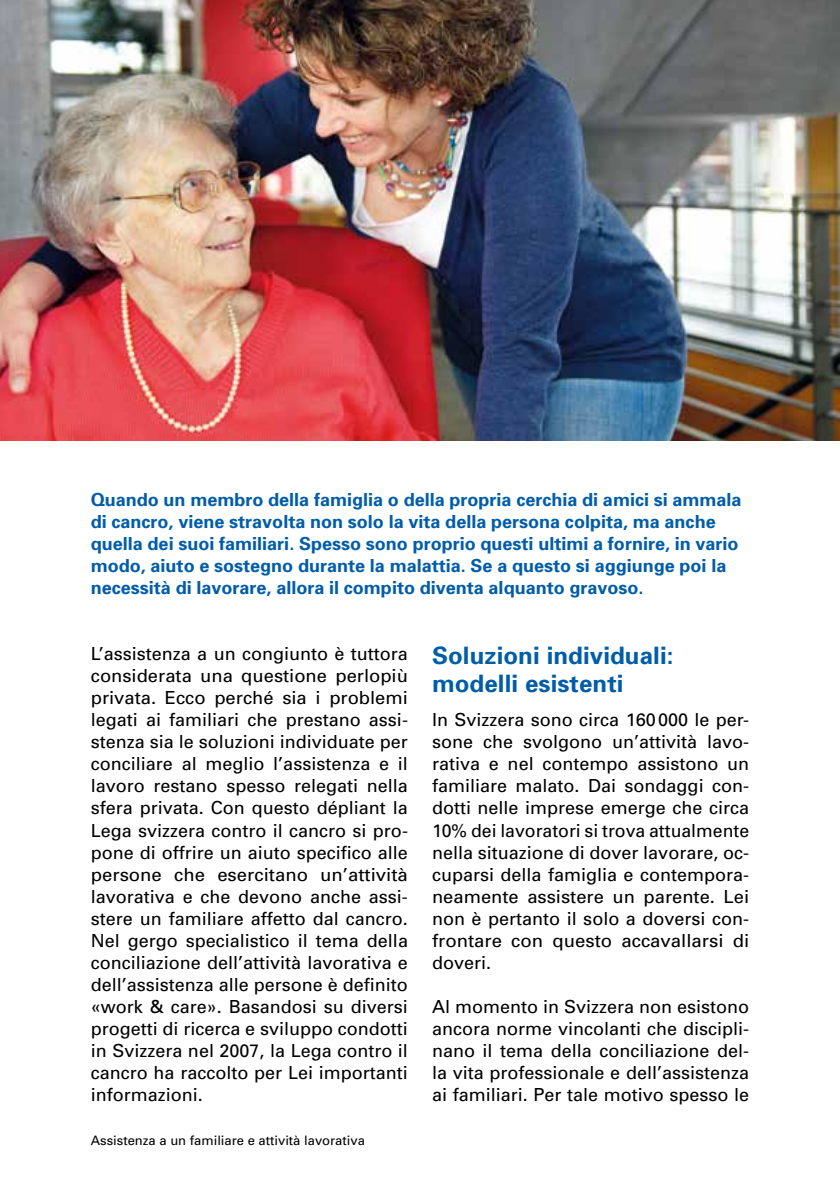
<style>
.page{position:relative;width:840px;height:1191px;background:#fff}
.page>*{position:absolute;margin:0;border:0;box-sizing:border-box;transform-origin:0 0}
.t1{font:700 24px/28px "Univers";letter-spacing:.005em;color:#005da9}
.t2{font:18px/22px "Univers";color:#000;text-align:justify}
.t3{font:700 18px/22px "Univers";color:#005da9}
.t4{font:13px "Univers";color:#000}
</style>
<div class="page">
<img style="left:0;top:0;width:839px;height:440px">
<p class="t3" style="left:91px;top:488px;width:652px">Quando un membro della famiglia o della propria cerchia di amici si ammala di cancro, viene stravolta non solo la vita della persona colpita, ma anche quella dei suoi familiari. Spesso sono proprio questi ultimi a fornire, in vario modo, aiuto e sostegno durante la malattia. Se a questo si aggiunge poi la necessità di lavorare, allora il compito diventa alquanto gravoso.</p>
<p class="t2" style="left:91px;top:643px;width:318px">L’assistenza a un congiunto è tuttora considerata una questione perlopiù privata. Ecco perché sia i problemi legati ai familiari che prestano assi&shy;stenza sia le soluzioni individuate per conciliare al meglio l’assistenza e il lavoro restano spesso relegati nella sfera privata. Con questo dépliant la Lega svizzera contro il cancro si pro&shy;pone di offrire un aiuto specifico alle persone che esercitano un’attività lavorativa e che devono anche assi&shy;stere un familiare affetto dal cancro.<br>Nel gergo specialistico il tema della conciliazione dell’attività lavorativa e dell’assistenza alle persone è definito «work &amp; care». Basandosi su diversi progetti di ricerca e sviluppo condotti in Svizzera nel 2007, la Lega contro il cancro ha raccolto per Lei importanti informazioni.</p>
<h1 class="t1" style="left:432px;top:640px;width:243px">Soluzioni individuali: modelli esistenti</h1>
<p class="t2" style="left:432px;top:709px;width:318px">In Svizzera sono circa 160000 le per&shy;sone che svolgono un’attività lavo&shy;rativa e nel contempo assistono un familiare malato. Dai sondaggi con&shy;dotti nelle imprese emerge che circa 10% dei lavoratori si trova attualmente nella situazione di dover lavorare, oc&shy;cuparsi della famiglia e contempora&shy;neamente assistere un parente. Lei non è pertanto il solo a doversi con&shy;frontare con questo accavallarsi di doveri.</p>
<p class="t2" style="left:432px;top:995px;width:318px">Al momento in Svizzera non esistono ancora norme vincolanti che discipli&shy;nano il tema della conciliazione del&shy;la vita professionale e dell’assistenza ai familiari. Per tale motivo spesso le</p>
<p class="t4" style="left:91px;top:1132px;width:275px">Assistenza a un familiare e attività lavorativa</p>
</div>
